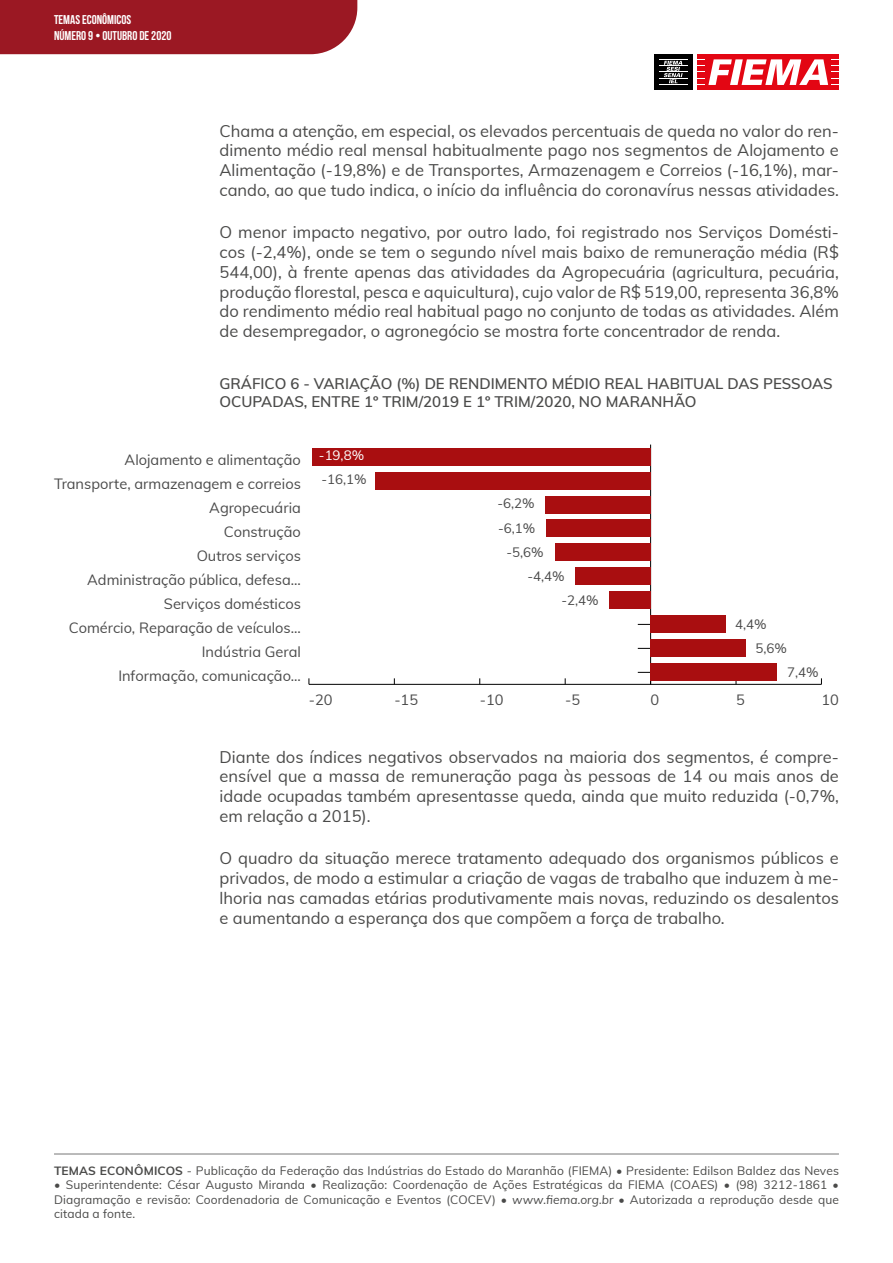
<style>
.page{position:relative;width:893px;height:1263px;background:#fff}
.page>*{position:absolute;margin:0;border:0;box-sizing:border-box;transform-origin:0 0}
.t1{font:16.5px/19.8px "Muli";color:#4a4a49;text-align:justify}
.t2{font:600 15px/18px "Muli";color:#4a4a49}
.t3{font:14.55px "Muli";color:#4a4a4a}
.t4{font:13.35px "Muli";color:#4a4a4a}
.t5{font:13.35px "Muli";color:#fff}
.t6{font:700 12.75px/15.3px "Bebas Neue";color:#fff}
.t7{font:12px/14.4px "Muli";letter-spacing:.01em;color:#4a4a49;text-align:justify}
.s1{font-weight:700}
.s2{font-style:italic}
</style>
<div class="page">
<div style="left:0;top:0;width:357px;height:54px;background:#9b1823"></div>
<div style="left:654px;top:54px;width:38px;height:36px;background:#000"></div>
<div style="left:697px;top:54px;width:141px;height:36px;background:#e30613"></div>
<svg style="left:659px;top:59px;width:28px;height:26px"></svg>
<svg style="left:697px;top:59px;width:141px;height:26px"></svg>
<hr style="left:54px;top:1153px;width:784px;height:2px;background:#a4a4a4">
<hr style="left:309px;top:684px;width:512px;height:1px;background:#000">
<hr style="left:650px;top:445px;width:1px;height:239px;background:#000">
<svg style="left:637px;top:672px;width:13px;height:12px"></svg>
<svg style="left:637px;top:648px;width:13px;height:1px"></svg>
<svg style="left:637px;top:624px;width:13px;height:1px"></svg>
<div style="left:312px;top:448px;width:338px;height:17px;background:#a90e10"></div>
<div style="left:375px;top:472px;width:275px;height:17px;background:#a90e10"></div>
<div style="left:544px;top:496px;width:106px;height:17px;background:#a90e10"></div>
<div style="left:546px;top:520px;width:104px;height:17px;background:#a90e10"></div>
<div style="left:555px;top:544px;width:95px;height:17px;background:#a90e10"></div>
<div style="left:575px;top:568px;width:75px;height:17px;background:#a90e10"></div>
<div style="left:609px;top:592px;width:41px;height:17px;background:#a90e10"></div>
<div style="left:650px;top:616px;width:75px;height:17px;background:#a90e10"></div>
<div style="left:650px;top:640px;width:96px;height:17px;background:#a90e10"></div>
<div style="left:650px;top:664px;width:127px;height:17px;background:#a90e10"></div>
<p class="t6" style="left:54px;top:12px;width:119px">TEMAS ECONÔMICOS<br>NÚMERO 9 • OUTUBRO DE 2020</p>
<p class="t1" style="left:219px;top:120px;width:621px">Chama a atenção, em especial, os elevados percentuais de queda no valor do ren&shy;dimento médio real mensal habitualmente pago nos segmentos de Alojamento e Alimentação (-19,8%) e de Transportes, Armazenagem e Correios (-16,1%), mar&shy;cando, ao que tudo indica, o início da influência do coronavírus nessas atividades.</p>
<p class="t1" style="left:219px;top:222px;width:621px">O menor impacto negativo, por outro lado, foi registrado nos Serviços Domésti&shy;cos (-2,4%), onde se tem o segundo nível mais baixo de remuneração média (R$ 544,00), à frente apenas das atividades da Agropecuária (agricultura, pecuária, produção florestal, pesca e aquicultura), cujo valor de R$ 519,00, representa 36,8% do rendimento médio real habitual pago no conjunto de todas as atividades. Além de desempregador, o agronegócio se mostra forte concentrador de renda.</p>
<p class="t2" style="left:219px;top:374px;width:614px">GRÁFICO 6 - VARIAÇÃO (%) DE RENDIMENTO MÉDIO REAL HABITUAL DAS PESSOAS<br>OCUPADAS, ENTRE 1º TRIM/2019 E 1º TRIM/2020, NO MARANHÃO</p>
<p class="t3" style="left:125px;top:449px;width:178px">Alojamento e alimentação</p>
<p class="t5" style="left:319px;top:446px;width:47px">-19,8%</p>
<p class="t3" style="left:54px;top:473px;width:248px">Transporte, armazenagem e correios</p>
<p class="t4" style="left:321px;top:470px;width:47px">-16,1%</p>
<p class="t3" style="left:209px;top:497px;width:93px">Agropecuária</p>
<p class="t4" style="left:497px;top:494px;width:39px">-6,2%</p>
<p class="t3" style="left:224px;top:521px;width:78px">Construção</p>
<p class="t4" style="left:498px;top:518px;width:39px">-6,1%</p>
<p class="t3" style="left:197px;top:545px;width:106px">Outros serviços</p>
<p class="t4" style="left:506px;top:542px;width:39px">-5,6%</p>
<p class="t3" style="left:87px;top:569px;width:215px">Administração pública, defesa...</p>
<p class="t4" style="left:527px;top:566px;width:39px">-4,4%</p>
<p class="t3" style="left:164px;top:593px;width:138px">Serviços domésticos</p>
<p class="t4" style="left:561px;top:590px;width:39px">-2,4%</p>
<p class="t3" style="left:69px;top:617px;width:233px">Comércio, Reparação de veículos...</p>
<p class="t4" style="left:735px;top:614px;width:33px">4,4%</p>
<p class="t3" style="left:202px;top:641px;width:100px">Indústria Geral</p>
<p class="t4" style="left:755px;top:638px;width:33px">5,6%</p>
<p class="t3" style="left:118px;top:665px;width:184px">Informação, comunicação...</p>
<p class="t4" style="left:787px;top:662px;width:33px">7,4%</p>
<p class="t3" style="left:309px;top:689px;width:25px">-20</p>
<p class="t3" style="left:394px;top:689px;width:25px">-15</p>
<p class="t3" style="left:480px;top:689px;width:25px">-10</p>
<p class="t3" style="left:565px;top:689px;width:17px">-5</p>
<p class="t3" style="left:650px;top:689px;width:10px">0</p>
<p class="t3" style="left:736px;top:689px;width:10px">5</p>
<p class="t3" style="left:821px;top:689px;width:19px">10</p>
<p class="t1" style="left:219px;top:746px;width:621px">Diante dos índices negativos observados na maioria dos segmentos, é compre&shy;ensível que a massa de remuneração paga às pessoas de 14 ou mais anos de idade ocupadas também apresentasse queda, ainda que muito reduzida (-0,7%, em relação a 2015).</p>
<p class="t1" style="left:219px;top:848px;width:621px">O quadro da situação merece tratamento adequado dos organismos públicos e privados, de modo a estimular a criação de vagas de trabalho que induzem à me&shy;lhoria nas camadas etárias produtivamente mais novas, reduzindo os desalentos e aumentando a esperança dos que compõem a força de trabalho.</p>
<p class="t7" style="left:54px;top:1163px;width:786px"><span class="s1">TEMAS ECONÔMICOS</span> - Publicação da Federação das Indústrias do Estado do Maranhão (FIEMA) • Presidente: Edilson Baldez das Neves</p>
<p class="t7" style="left:54px;top:1177px;width:786px">• Superintendente: César Augusto Miranda • Realização: Coordenação de Ações Estratégicas da FIEMA (COAES) • (98) 3212-1861 • Diagramação e revisão: Coordenadoria de Comunicação e Eventos (COCEV) • <span class="s2">www.fiema.org.br</span> • Autorizada a reprodução desde que citada a fonte.</p>
</div>
